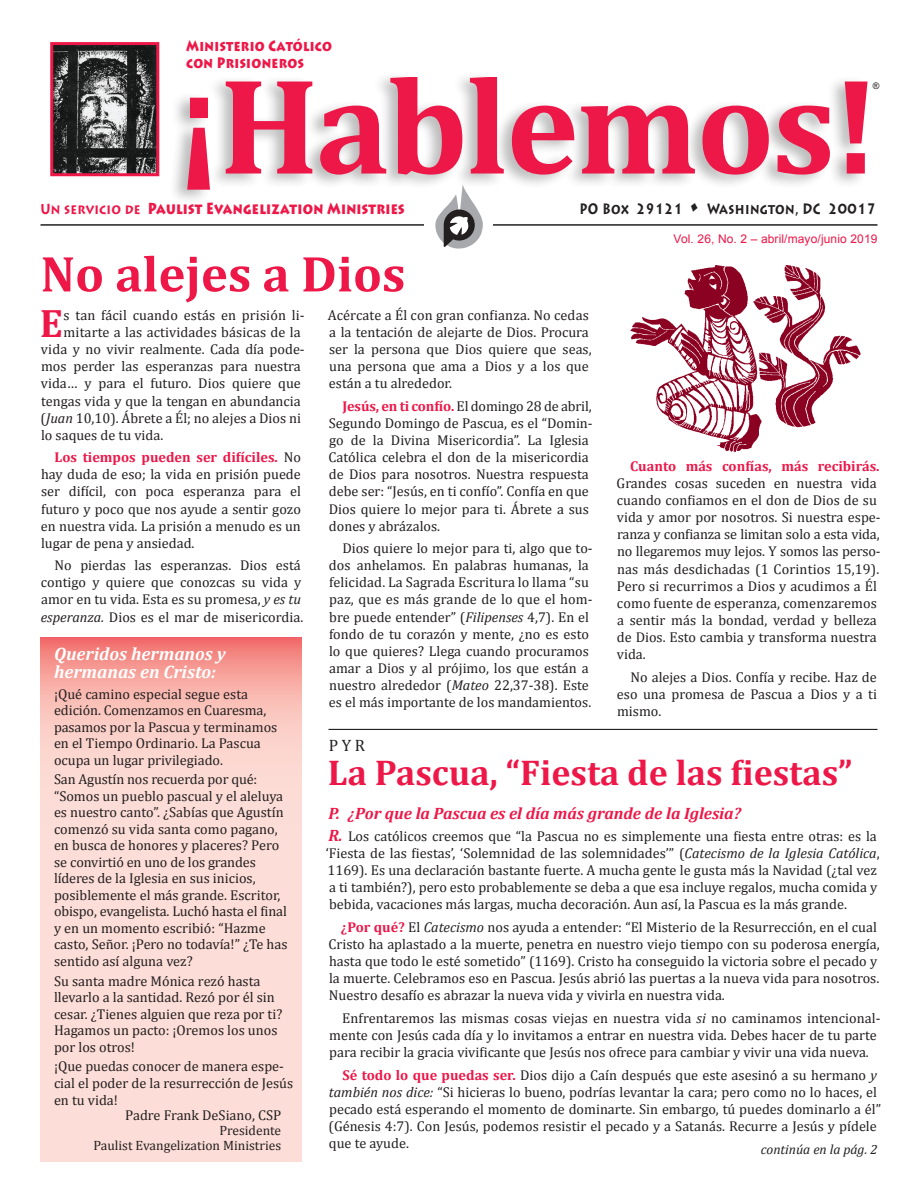
<style>
.page{position:relative;width:918px;height:1188px;background:#fff}
.page>*{position:absolute;margin:0;border:0;box-sizing:border-box;transform-origin:0 0}
.t1{font:700 138px "Cambria";letter-spacing:-.02em;color:#ed1748}
.t2{font:700 51px "Cambria";color:#ed1748}
.t3{font:700 39.9px "Cambria";color:#ed1748}
.t4{font:700 36px "Cambria";color:#ed1748}
.t5{font:italic 700 18px/18px "Cambria";color:#fff}
.t6{font:italic 700 16.5px "Cambria";color:#ed1748}
.t7{font:16.5px "Cambria";color:#231f20}
.t8{font:900 15.75px "Lithos Pro";letter-spacing:.02em;color:#ed1748;scale:.8 1}
.t9{font:900 15px/16.5px "Lithos Pro";letter-spacing:.03em;color:#ed1748;scale:.8 1}
.t10{font:700 15px "Lithos Pro";letter-spacing:.03em;color:#231f20;scale:.8 1}
.t11{font:700 15px "Lithos Pro";color:#231f20;scale:.8 1}
.t12{font:14.25px/17.1px "Cambria";color:#231f20}
.t13{font:700 14.25px "Cambria";color:#ed1748}
.t14{font:13.5px/15px "Cambria";color:#231f20;text-align:right}
.t15{font:italic 13.5px "Cambria";color:#231f20}
.t16{font:12px "Arial";letter-spacing:.01em;color:#ed1748}
.t17{font:9px "Arial";color:#231f20}
.s1{font-weight:700;font-size:14.25px}
.s2{font-size:36px}
.s3{font-style:italic}
.s4{font-weight:700;color:#ed1748}
.s5{font-weight:700;font-style:italic;font-size:16.5px;color:#ed1748}
</style>
<div class="page">
<svg style="left:40px;top:637px;width:262px;height:524px;background:#fbd2cc"></svg>
<hr style="left:328px;top:729px;width:550px;height:1px;background:#231f20">
<div style="left:168px;top:71px;width:701px;height:134px;background:#231f20;opacity:.3"></div>
<img style="left:54px;top:46px;width:101px;height:126px">
<div style="left:50px;top:42px;width:109px;height:134px;border:3px solid #ed1748"></div>
<hr style="left:40px;top:224px;width:838px;height:2px;background:#231f20">
<div style="left:425px;top:221px;width:68px;height:13px;background:#fff"></div>
<svg style="left:435px;top:184px;width:49px;height:65px"></svg>
<img style="left:630px;top:265px;width:231px;height:187px">
<p class="t9" style="left:186px;top:38px;width:184px">Ministerio Católico con Prisioneros</p>
<h1 class="t1" style="left:176px;top:29px;width:705px">¡Hablemos!</h1>
<p class="t17" style="left:873px;top:80px;width:8px">®</p>
<p class="t8" style="left:40px;top:199px;width:457px"><span class="s1">Un servicio de</span> Paulist Evangelization Ministries</p>
<p class="t11" style="left:579px;top:200px;width:130px">PO Box 29121</p>
<p class="t10" style="left:690px;top:200px;width:234px"><span class="s2">•</span> Washington, DC 20017</p>
<h2 class="t2" style="left:40px;top:238px;width:366px">No alejes a Dios</h2>
<p class="t16" style="left:674px;top:231px;width:205px">Vol. 26, No. 2 – abril/mayo/junio 2019</p>
<h3 class="t3" style="left:40px;top:295px;width:25px">E</h3>
<p class="t12" style="left:64px;top:307px;width:243px">s tan fácil cuando estás en prisión li-</p>
<p class="t12" style="left:64px;top:324px;width:239px">mitarte a las actividades básicas de la</p>
<p class="t12" style="left:41px;top:341px;width:265px">vida y no vivir realmente. Cada día pode-</p>
<p class="t12" style="left:41px;top:358px;width:261px">mos perder las esperanzas para nuestra</p>
<p class="t12" style="left:41px;top:375px;width:261px">vida… y para el futuro. Dios quiere que</p>
<p class="t12" style="left:41px;top:392px;width:261px">tengas vida y que la tengan en abundancia</p>
<p class="t12" style="left:41px;top:409px;width:262px">(<span class="s3">Juan</span> 10,10). Ábrete a Él; no alejes a Dios ni</p>
<p class="t12" style="left:41px;top:426px;width:124px">lo saques de tu vida.</p>
<p class="t12" style="left:41px;top:449px;width:262px;text-align:justify;text-indent:14px"><span class="s4">Los tiempos pueden ser difíciles.</span> No hay duda de eso; la vida en prisión puede ser difícil, con poca esperanza para el futuro y poco que nos ayude a sentir gozo en nuestra vida. La prisión a menudo es un lugar de pena y ansiedad.</p>
<p class="t12" style="left:41px;top:557px;width:264px;text-indent:13px">No pierdas las esperanzas. Dios está contigo y quiere que conozcas su vida y amor en tu vida. Esta es su promesa, <span class="s3">y es tu esperanza.</span> Dios es el mar de misericordia.</p>
<p class="t5" style="left:54px;top:644px;width:173px">Queridos hermanos y hermanas en Cristo:</p>
<p class="t12" style="left:54px;top:685px;width:225px;line-height:16.5px">¡Qué camino especial segue esta edición. Comenzamos en Cuaresma, pasamos por la Pascua y terminamos en el Tiempo Ordinario. La Pascua ocupa un lugar privilegiado.</p>
<p class="t12" style="left:54px;top:771px;width:235px;line-height:16.5px">San Agustín nos recuerda por qué: “Somos un pueblo pascual y el aleluya es nuestro canto”. ¿Sabías que Agustín comenzó su vida santa como pagano, en busca de honores y placeres? Pero se convirtió en uno de los grandes líderes de la Iglesia en sus inicios, posiblemente el más grande. Escritor, obispo, evangelista. Luchó hasta el final y en un momento escribió: “Hazme casto, Señor. ¡Pero no todavía!” ¿Te has sentido así alguna vez?</p>
<p class="t12" style="left:54px;top:972px;width:230px;line-height:16.5px">Su santa madre Mónica rezó hasta llevarlo a la santidad. Rezó por él sin cesar. ¿Tienes alguien que reza por ti?<br>Hagamos un pacto: ¡Oremos los unos por los otros!</p>
<p class="t12" style="left:54px;top:1058px;width:241px;line-height:16.6px">¡Que puedas conocer de manera espe&shy;cial el poder de la resurrección de Jesús en tu vida!</p>
<p class="t12" style="left:125px;top:1106px;width:158px">Padre Frank DeSiano, CSP</p>
<p class="t14" style="left:93px;top:1123px;width:189px">Presidente<br>Paulist Evangelization Ministries</p>
<p class="t12" style="left:328px;top:307px;width:265px">Acércate a Él con gran confianza. No cedas a la tentación de alejarte de Dios. Procura ser la persona que Dios quiere que seas, una persona que ama a Dios y a los que están a tu alrededor.</p>
<p class="t12" style="left:329px;top:398px;width:266px;text-indent:14px"><span class="s4">Jesús, en ti confío.</span> El domingo 28 de abril, Segundo Domingo de Pascua, es el “Domin&shy;go de la Divina Misericordia”. La Iglesia Católica celebra el don de la misericordia de Dios para nosotros. Nuestra respuesta debe ser: “Jesús, en ti confío”. Confía en que Dios quiere lo mejor para ti. Ábrete a sus dones y abrázalos.</p>
<p class="t12" style="left:329px;top:540px;width:265px;text-indent:13px">Dios quiere lo mejor para ti, algo que to&shy;dos anhelamos. En palabras humanas, la felicidad. La Sagrada Escritura lo llama “su paz, que es más grande de lo que el hom&shy;bre puede entender” (<span class="s3">Filipenses</span> 4,7). En el fondo de tu corazón y mente, ¿no es esto lo que quieres? Llega cuando procuramos amar a Dios y al prójimo, los que están a nuestro alrededor (<span class="s3">Mateo</span> 22,37-38). Este es el más importante de los mandamientos.</p>
<p class="t13" style="left:630px;top:456px;width:251px">Cuanto más confías, más recibirás.</p>
<p class="t12" style="left:617px;top:475px;width:266px">Grandes cosas suceden en nuestra vida cuando confiamos en el don de Dios de su vida y amor por nosotros. Si nuestra espe&shy;ranza y confianza se limitan solo a esta vida, no llegaremos muy lejos. Y somos las perso&shy;nas más desdichadas (1 Corintios 15,19).<br>Pero si recurrimos a Dios y acudimos a Él como fuente de esperanza, comenzaremos a sentir más la bondad, verdad y belleza de Dios. Esto cambia y transforma nuestra vida.</p>
<p class="t12" style="left:617px;top:668px;width:262px;text-align:justify;text-indent:13px">No alejes a Dios. Confía y recibe. Haz de eso una promesa de Pascua a Dios y a ti mismo.</p>
<p class="t7" style="left:329px;top:735px;width:38px">P Y R</p>
<h3 class="t4" style="left:328px;top:747px;width:526px">La Pascua, “Fiesta de las fiestas”</h3>
<p class="t6" style="left:329px;top:801px;width:414px">P. ¿Por que la Pascua es el día más grande de la Iglesia?</p>
<p class="t12" style="left:326px;top:828px;width:555px"><span class="s5">R.</span> Los católicos creemos que “la Pascua no es simplemente una fiesta entre otras: es la ‘Fiesta de las fiestas’, ‘Solemnidad de las solemnidades’” (<span class="s3">Catecismo de la Iglesia Católica</span>, 1169). Es una declaración bastante fuerte. A mucha gente le gusta más la Navidad (¿tal vez a ti también?), pero esto probablemente se deba a que esa incluye regalos, mucha comida y bebida, vacaciones más largas, mucha decoración. Aun así, la Pascua es la más grande.</p>
<p class="t12" style="left:329px;top:918px;width:553px;text-indent:12px"><span class="s4">¿Por qué?</span> El <span class="s3">Catecismo</span> nos ayuda a entender: “El Misterio de la Resurrección, en el cual Cristo ha aplastado a la muerte, penetra en nuestro viejo tiempo con su poderosa energía, hasta que todo le esté sometido” (1169). Cristo ha conseguido la victoria sobre el pecado y la muerte. Celebramos eso en Pascua. Jesús abrió las puertas a la nueva vida para nosotros.<br>Nuestro desafío es abrazar la nueva vida y vivirla en nuestra vida.</p>
<p class="t12" style="left:329px;top:1009px;width:553px;text-indent:13px">Enfrentaremos las mismas cosas viejas en nuestra vida <span class="s3">si</span> no caminamos intencional&shy;mente con Jesús cada día y lo invitamos a entrar en nuestra vida. Debes hacer de tu parte para recibir la gracia vivificante que Jesús nos ofrece para cambiar y vivir una vida nueva.</p>
<p class="t12" style="left:329px;top:1066px;width:554px;text-indent:14px"><span class="s4">Sé todo lo que puedas ser.</span> Dios dijo a Caín después que este asesinó a su hermano <span class="s3">y también nos dice:</span> “Si hicieras lo bueno, podrías levantar la cara; pero como no lo haces, el pecado está esperando el momento de dominarte. Sin embargo, tú puedes dominarlo a él” (Génesis 4:7). Con Jesús, podemos resistir el pecado y a Satanás. Recurre a Jesús y pídele que te ayude.</p>
<p class="t15" style="left:761px;top:1140px;width:118px">continúa en la pág. 2</p>
</div>
